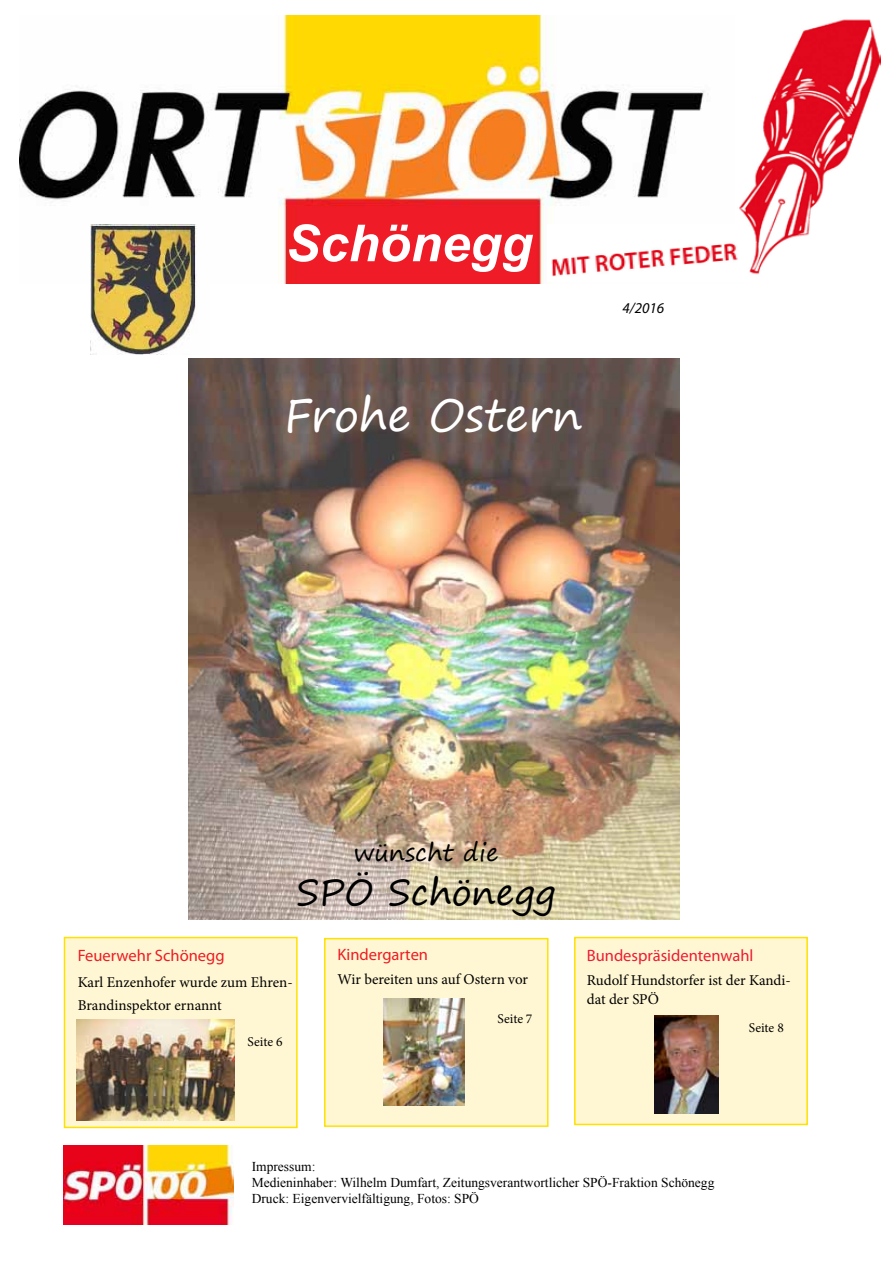
<style>
.page{position:relative;width:893px;height:1263px;background:#fff}
.page>*{position:absolute;margin:0;border:0;box-sizing:border-box;transform-origin:0 0}
.t1{font:italic 700 51px "Arial";color:#fff}
.t2{font:45px "Segoe Print";color:#fff}
.t3{font:36px "Segoe Print";color:#000}
.t4{font:24px "Segoe Print";color:#000}
.t5{font:16.5px "Myriad Pro";color:#ed1c24}
.t6{font:16.5px "Myriad Pro";color:#ed1b33}
.t7{font:15px/22.5px "Minion Pro";letter-spacing:-.005em;color:#000}
.t8{font:italic 15px "Myriad Pro";color:#000}
.t9{font:13.5px/16.2px "Times New Roman";color:#000}
.t10{font:13.5px "Minion Pro";letter-spacing:-.005em;color:#000}
</style>
<div class="page">
<img style="left:188px;top:358px;width:491px;height:562px">
<div style="left:574px;top:937px;width:234px;height:188px;background:#fff7d3;border:2px solid #ffe100"></div>
<div style="left:324px;top:938px;width:225px;height:189px;background:#fff7d3;border:2px solid #ffe100"></div>
<div style="left:64px;top:937px;width:234px;height:191px;background:#fff7d3;border:2px solid #ffe100"></div>
<img style="left:19px;top:16px;width:689px;height:267px">
<img style="left:739px;top:19px;width:141px;height:256px">
<img style="left:547px;top:224px;width:195px;height:58px">
<img style="left:64px;top:1145px;width:170px;height:80px">
<img style="left:91px;top:224px;width:119px;height:131px">
<img style="left:384px;top:998px;width:80px;height:108px">
<img style="left:77px;top:1020px;width:158px;height:100px">
<img style="left:655px;top:1015px;width:64px;height:98px">
<h1 class="t1" style="left:286px;top:209px;width:248px">Schönegg</h1>
<h2 class="t2" style="left:284px;top:374px;width:299px">Frohe Ostern</h2>
<p class="t8" style="left:623px;top:298px;width:43px">4/2016</p>
<h3 class="t4" style="left:353px;top:831px;width:147px">wünscht die</h3>
<h3 class="t3" style="left:296px;top:859px;width:261px">SPÖ Schönegg</h3>
<p class="t5" style="left:78px;top:945px;width:148px">Feuerwehr Schönegg</p>
<p class="t7" style="left:78px;top:971px;width:216px">Karl Enzenhofer wurde zum Ehren-<br>Brandinspektor ernannt</p>
<p class="t10" style="left:248px;top:1032px;width:37px">Seite 6</p>
<p class="t5" style="left:337px;top:944px;width:92px">Kindergarten</p>
<p class="t7" style="left:337px;top:968px;width:192px">Wir bereiten uns auf Ostern vor</p>
<p class="t10" style="left:498px;top:1009px;width:36px">Seite 7</p>
<p class="t6" style="left:587px;top:945px;width:168px">Bundespräsidentenwahl</p>
<p class="t7" style="left:587px;top:970px;width:206px;line-height:19.5px">Rudolf Hundstorfer ist der Kandi&shy;dat der SPÖ</p>
<p class="t10" style="left:749px;top:1019px;width:37px">Seite 8</p>
<p class="t9" style="left:252px;top:1158px;width:464px">Impressum:<br>Medieninhaber: Wilhelm Dumfart, Zeitungsverantwortlicher SPÖ-Fraktion Schönegg<br>Druck: Eigenvervielfältigung, Fotos: SPÖ</p>
</div>
